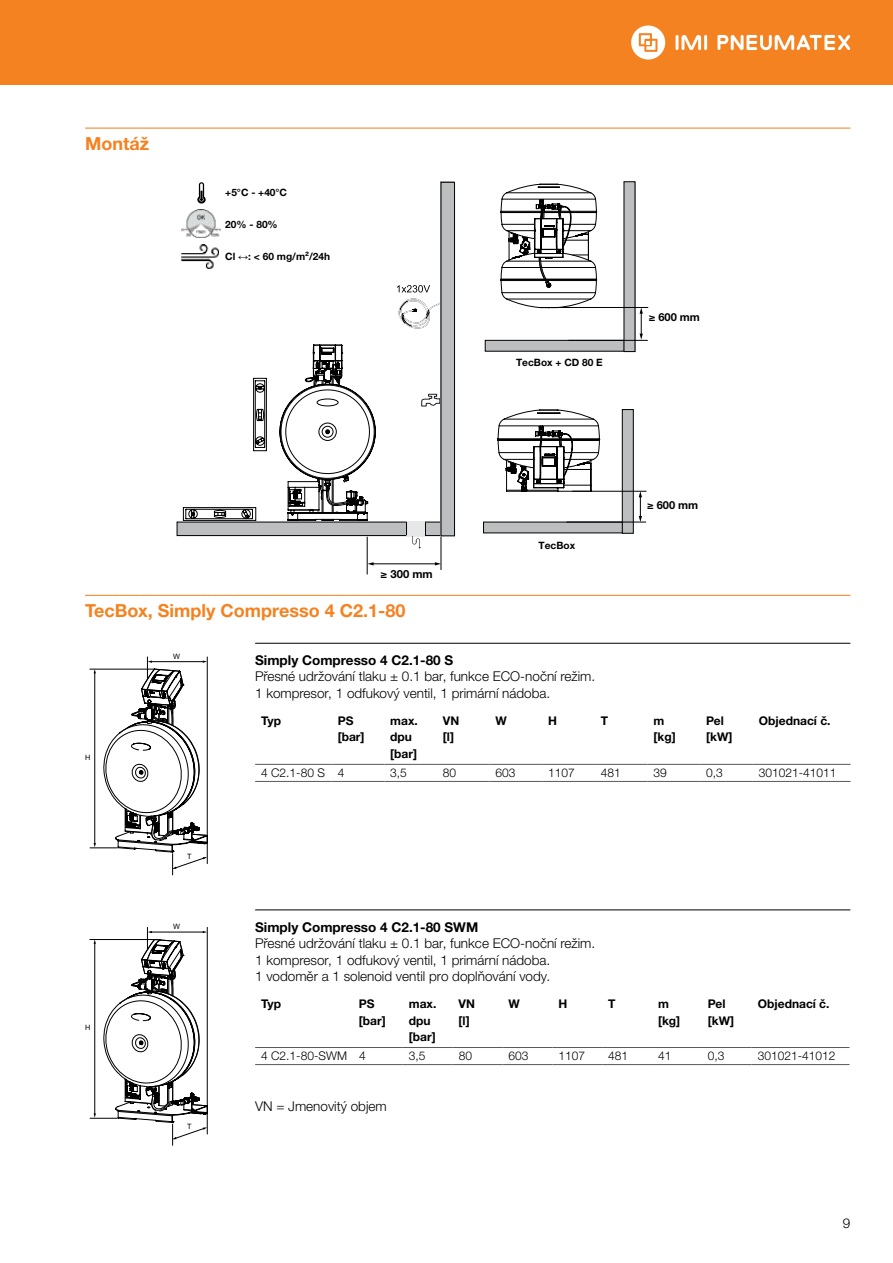
<style>
.page{position:relative;width:893px;height:1263px;background:#fff}
.page>*{position:absolute;margin:0;border:0;box-sizing:border-box;transform-origin:0 0}
.t1{font:700 18px "Helvetica Neue LTW1 G";color:#f58220}
.t2{font:300 13.5px/16.5px "Helvetica Neue LTW1 G";color:#000}
.t3{font:700 13.5px "Helvetica Neue LTW1 G";color:#000}
.t4{font:700 12px/16.5px "Helvetica Neue LTW1 G";color:#000}
.t5{font:300 12px "Helvetica Neue LTW1 G";color:#000}
.t6{font:700 11.25px "Helvetica Neue LTW1 G";color:#000}
.t7{font:700 11.1px "Helvetica Neue LTW1 G";color:#000}
.t8{font:700 10.2px "Helvetica Neue LTW1 G";color:#000}
.t9{font:7.35px "Arial";color:#000}
.s1{font-family:"Arial";font-weight:400}
</style>
<div class="page">
<div style="left:0;top:0;width:893px;height:85px;background:#f58220"></div>
<hr style="left:704px;top:35px;width:3px;height:15px;background:#fff">
<svg style="left:676px;top:35px;width:25px;height:15px"></svg>
<svg style="left:631px;top:25px;width:34px;height:35px"></svg>
<svg style="left:717px;top:35px;width:133px;height:15px"></svg>
<hr style="left:85px;top:128px;width:765px;height:1px;background:#f58220">
<hr style="left:85px;top:595px;width:765px;height:1px;background:#f58220">
<hr style="left:255px;top:643px;width:595px;height:1px;background:#000">
<hr style="left:255px;top:909px;width:595px;height:1px;background:#000">
<hr style="left:255px;top:764px;width:77px;height:1px;background:#58595b">
<hr style="left:255px;top:781px;width:77px;height:1px;background:#58595b">
<hr style="left:332px;top:764px;width:52px;height:1px;background:#58595b">
<hr style="left:332px;top:781px;width:52px;height:1px;background:#58595b">
<hr style="left:384px;top:764px;width:53px;height:1px;background:#58595b">
<hr style="left:384px;top:781px;width:53px;height:1px;background:#58595b">
<hr style="left:437px;top:764px;width:53px;height:1px;background:#58595b">
<hr style="left:437px;top:781px;width:53px;height:1px;background:#58595b">
<hr style="left:490px;top:764px;width:52px;height:1px;background:#58595b">
<hr style="left:490px;top:781px;width:52px;height:1px;background:#58595b">
<hr style="left:542px;top:764px;width:53px;height:1px;background:#58595b">
<hr style="left:542px;top:781px;width:53px;height:1px;background:#58595b">
<hr style="left:595px;top:764px;width:52px;height:1px;background:#58595b">
<hr style="left:595px;top:781px;width:52px;height:1px;background:#58595b">
<hr style="left:647px;top:764px;width:53px;height:1px;background:#58595b">
<hr style="left:647px;top:781px;width:53px;height:1px;background:#58595b">
<hr style="left:700px;top:764px;width:53px;height:1px;background:#58595b">
<hr style="left:700px;top:781px;width:53px;height:1px;background:#58595b">
<hr style="left:753px;top:764px;width:98px;height:1px;background:#58595b">
<hr style="left:753px;top:781px;width:98px;height:1px;background:#58595b">
<hr style="left:255px;top:1047px;width:98px;height:1px;background:#58595b">
<hr style="left:255px;top:1064px;width:98px;height:1px;background:#58595b">
<hr style="left:353px;top:1047px;width:50px;height:1px;background:#58595b">
<hr style="left:353px;top:1064px;width:50px;height:1px;background:#58595b">
<hr style="left:403px;top:1047px;width:50px;height:1px;background:#58595b">
<hr style="left:403px;top:1064px;width:50px;height:1px;background:#58595b">
<hr style="left:453px;top:1047px;width:49px;height:1px;background:#58595b">
<hr style="left:453px;top:1064px;width:49px;height:1px;background:#58595b">
<hr style="left:502px;top:1047px;width:50px;height:1px;background:#58595b">
<hr style="left:502px;top:1064px;width:50px;height:1px;background:#58595b">
<hr style="left:552px;top:1047px;width:50px;height:1px;background:#58595b">
<hr style="left:552px;top:1064px;width:50px;height:1px;background:#58595b">
<hr style="left:602px;top:1047px;width:50px;height:1px;background:#58595b">
<hr style="left:602px;top:1064px;width:50px;height:1px;background:#58595b">
<hr style="left:652px;top:1047px;width:50px;height:1px;background:#58595b">
<hr style="left:652px;top:1064px;width:50px;height:1px;background:#58595b">
<hr style="left:702px;top:1047px;width:50px;height:1px;background:#58595b">
<hr style="left:702px;top:1064px;width:50px;height:1px;background:#58595b">
<hr style="left:752px;top:1047px;width:97px;height:1px;background:#58595b">
<hr style="left:752px;top:1064px;width:97px;height:1px;background:#58595b">
<hr style="left:367px;top:537px;width:1px;height:37px;background:#000">
<hr style="left:372px;top:563px;width:64px;height:1px;background:#000">
<svg style="left:367px;top:562px;width:7px;height:3px"></svg>
<svg style="left:435px;top:562px;width:6px;height:3px"></svg>
<hr style="left:441px;top:537px;width:1px;height:33px;background:#000">
<svg style="left:183px;top:378px;width:84px;height:143px"></svg>
<div style="left:177px;top:522px;width:263px;height:14px;background:#bcbec0"></div>
<div style="left:177px;top:522px;width:267px;height:14px;border:1px solid #000"></div>
<div style="left:483px;top:522px;width:140px;height:11px;background:#bcbec0"></div>
<div style="left:622px;top:409px;width:12px;height:125px;background:#bcbec0;border:1px solid #000"></div>
<hr style="left:572px;top:491px;width:74px;height:1px;background:#000">
<hr style="left:567px;top:522px;width:79px;height:1px;background:#000">
<svg style="left:639px;top:491px;width:3px;height:31px"></svg>
<svg style="left:197px;top:182px;width:9px;height:22px"></svg>
<img style="left:182px;top:210px;width:38px;height:27px">
<img style="left:182px;top:245px;width:37px;height:23px">
<div style="left:485px;top:340px;width:140px;height:11px;background:#bcbec0"></div>
<div style="left:624px;top:182px;width:11px;height:170px;background:#bcbec0"></div>
<hr style="left:556px;top:307px;width:92px;height:1px;background:#000">
<hr style="left:568px;top:340px;width:79px;height:1px;background:#000">
<svg style="left:640px;top:308px;width:3px;height:32px"></svg>
<svg style="left:279px;top:184px;width:321px;height:365px"></svg>
<svg style="left:90px;top:657px;width:118px;height:218px"></svg>
<svg style="left:90px;top:927px;width:118px;height:218px"></svg>
<h1 class="t1" style="left:85px;top:132px;width:66px">Montáž</h1>
<p class="t8" style="left:225px;top:186px;width:63px">+5°C - +40°C</p>
<p class="t8" style="left:225px;top:218px;width:54px">20% - 80%</p>
<p class="t8" style="left:225px;top:250px;width:106px">Cl <span class="s1">↔</span>: &lt; 60 mg/m²/24h</p>
<p class="t8" style="left:516px;top:356px;width:88px">TecBox + CD 80 E</p>
<p class="t7" style="left:649px;top:310px;width:53px">≥ 600 mm</p>
<p class="t6" style="left:381px;top:567px;width:54px">≥ 300 mm</p>
<p class="t8" style="left:539px;top:539px;width:38px">TecBox</p>
<p class="t7" style="left:647px;top:498px;width:53px">≥ 600 mm</p>
<h1 class="t1" style="left:85px;top:600px;width:322px">TecBox, Simply Compresso 4 C2.1-80</h1>
<p class="t3" style="left:255px;top:652px;width:200px">Simply Compresso 4 C2.1-80 S</p>
<p class="t2" style="left:255px;top:668px;width:342px">Přesné udržování tlaku ± 0.1 bar, funkce ECO-noční režim.<br>1 kompresor, 1 odfukový ventil, 1 primární nádoba.</p>
<p class="t4" style="left:261px;top:712px;width:21px">Typ</p>
<p class="t4" style="left:338px;top:712px;width:28px">PS [bar]</p>
<p class="t4" style="left:390px;top:712px;width:29px">max. dpu [bar]</p>
<p class="t4" style="left:443px;top:712px;width:18px">VN [l]</p>
<p class="t4" style="left:496px;top:712px;width:13px">W</p>
<p class="t4" style="left:548px;top:712px;width:10px">H</p>
<p class="t4" style="left:601px;top:712px;width:9px">T</p>
<p class="t4" style="left:653px;top:712px;width:24px">m [kg]</p>
<p class="t4" style="left:706px;top:712px;width:28px">Pel [kW]</p>
<p class="t4" style="left:759px;top:712px;width:73px">Objednací č.</p>
<p class="t5" style="left:261px;top:765px;width:85px">4 C2.1-80 S 4</p>
<p class="t5" style="left:390px;top:765px;width:18px">3,5</p>
<p class="t5" style="left:443px;top:765px;width:15px">80</p>
<p class="t5" style="left:496px;top:765px;width:22px">603</p>
<p class="t5" style="left:548px;top:765px;width:28px">1107</p>
<p class="t5" style="left:601px;top:765px;width:22px">481</p>
<p class="t5" style="left:653px;top:765px;width:15px">39</p>
<p class="t5" style="left:706px;top:765px;width:18px">0,3</p>
<p class="t5" style="left:759px;top:765px;width:79px">301021-41011</p>
<p class="t9" style="left:173px;top:651px;width:8px">W</p>
<p class="t9" style="left:85px;top:752px;width:7px">H</p>
<p class="t9" style="left:85px;top:1022px;width:7px">H</p>
<p class="t9" style="left:187px;top:851px;width:6px">T</p>
<p class="t9" style="left:173px;top:921px;width:8px">W</p>
<p class="t9" style="left:187px;top:1122px;width:6px">T</p>
<p class="t3" style="left:255px;top:918px;width:225px">Simply Compresso 4 C2.1-80 SWM</p>
<p class="t2" style="left:255px;top:935px;width:342px">Přesné udržování tlaku ± 0.1 bar, funkce ECO-noční režim.<br>1 kompresor, 1 odfukový ventil, 1 primární nádoba.<br>1 vodoměr a 1 solenoid ventil pro doplňování vody.</p>
<p class="t4" style="left:261px;top:995px;width:21px">Typ</p>
<p class="t4" style="left:359px;top:995px;width:28px">PS [bar]</p>
<p class="t4" style="left:409px;top:995px;width:29px">max. dpu [bar]</p>
<p class="t4" style="left:459px;top:995px;width:18px">VN [l]</p>
<p class="t4" style="left:508px;top:995px;width:13px">W</p>
<p class="t4" style="left:558px;top:995px;width:10px">H</p>
<p class="t4" style="left:608px;top:995px;width:9px">T</p>
<p class="t4" style="left:658px;top:995px;width:24px">m [kg]</p>
<p class="t4" style="left:708px;top:995px;width:28px">Pel [kW]</p>
<p class="t4" style="left:758px;top:995px;width:73px">Objednací č.</p>
<p class="t5" style="left:261px;top:1049px;width:106px">4 C2.1-80-SWM 4</p>
<p class="t5" style="left:409px;top:1049px;width:18px">3,5</p>
<p class="t5" style="left:459px;top:1049px;width:15px">80</p>
<p class="t5" style="left:509px;top:1049px;width:22px">603</p>
<p class="t5" style="left:558px;top:1049px;width:28px">1107</p>
<p class="t5" style="left:608px;top:1049px;width:22px">481</p>
<p class="t5" style="left:658px;top:1049px;width:15px">41</p>
<p class="t5" style="left:708px;top:1049px;width:18px">0,3</p>
<p class="t5" style="left:758px;top:1049px;width:79px">301021-41012</p>
<p class="t2" style="left:255px;top:1098px;width:133px">VN = Jmenovitý objem</p>
<p class="t2" style="left:843px;top:1215px;width:9px">9</p>
</div>
